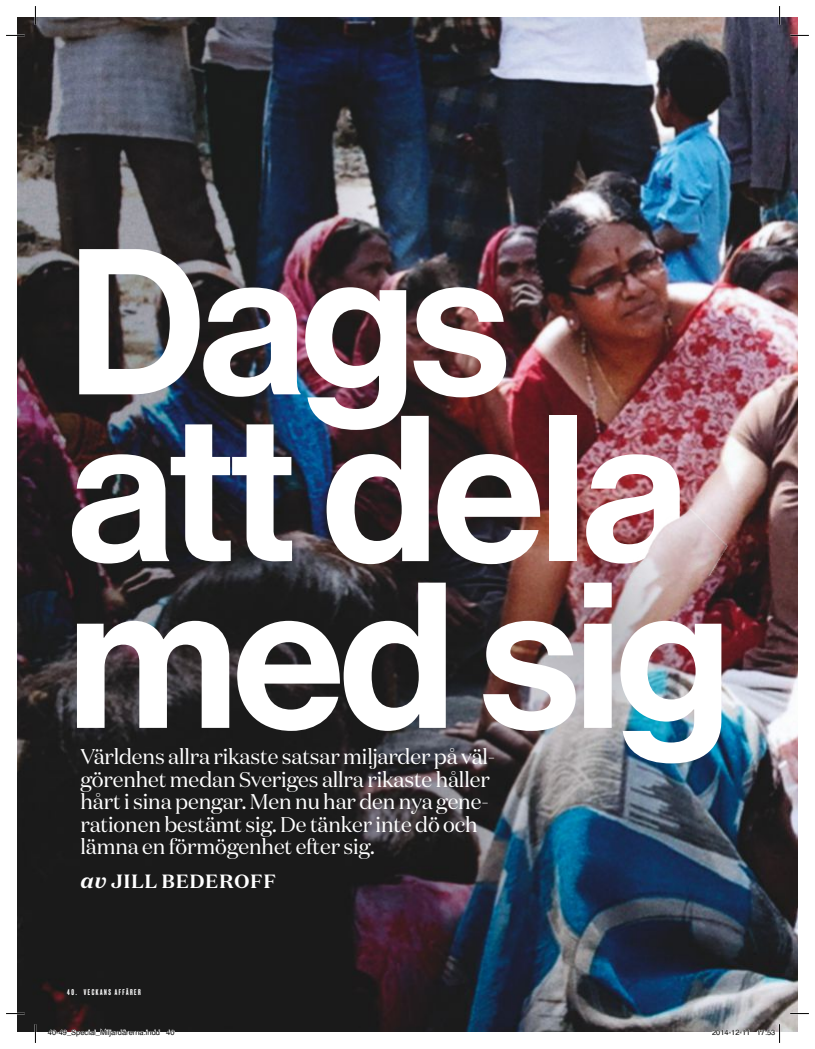
<style>
.page{position:relative;width:815px;height:1049px;background:#fff}
.page>*{position:absolute;margin:0;border:0;box-sizing:border-box;transform-origin:0 0}
.t1{font:203.12px/166.8px "N Haas Grotesk DS Std 65 Md";letter-spacing:-.02em;color:#fff}
.t2{font:21.25px/22.5px "Domaine Display";letter-spacing:-.005em;color:#fff}
.t3{font:700 19.12px "Domaine Text";letter-spacing:.025em;color:#fff}
.t4{font:500 7.75px "Druk";letter-spacing:.2em;color:#fff}
.t5{font:7.5px "Helvetica";color:#000}
.s1{font-style:italic;font-size:21.25px}
</style>
<div class="page">
<img style="left:18px;top:18px;width:779px;height:1013px">
<img style="left:578px;top:485px;width:219px;height:90px">
<svg style="left:6px;top:35px;width:19px;height:1px"></svg>
<svg style="left:790px;top:35px;width:19px;height:1px"></svg>
<svg style="left:6px;top:1013px;width:19px;height:1px"></svg>
<svg style="left:790px;top:1013px;width:19px;height:1px"></svg>
<svg style="left:35px;top:6px;width:1px;height:19px"></svg>
<svg style="left:35px;top:1024px;width:1px;height:19px"></svg>
<svg style="left:779px;top:6px;width:1px;height:19px"></svg>
<svg style="left:48px;top:1028px;width:112px;height:4px"></svg>
<svg style="left:166px;top:1029px;width:9px;height:3px"></svg>
<svg style="left:712px;top:1029px;width:37px;height:3px"></svg>
<svg style="left:757px;top:1024px;width:23px;height:19px"></svg>
<h1 class="t1" style="left:68px;top:243px;width:664px">Dags att dela med sig</h1>
<p class="t2" style="left:80px;top:745px;width:416px">Världens allra rikaste satsar miljarder på väl&shy;görenhet medan Sveriges allra rikaste håller hårt i sina pengar. Men nu har den nya gene&shy;rationen bestämt sig. De tänker inte dö och lämna en förmögenhet efter sig.</p>
<p class="t3" style="left:80px;top:869px;width:197px"><span class="s1">av</span> JILL BEDEROFF</p>
<p class="t4" style="left:67px;top:987px;width:75px">40. VECKANS AFFÄRER</p>
<p class="t5" style="left:48px;top:1029px;width:128px">40-49_Special_Miljardärerna.indd 40</p>
<p class="t5" style="left:712px;top:1029px;width:65px">2014-12-11 17:53</p>
</div>
